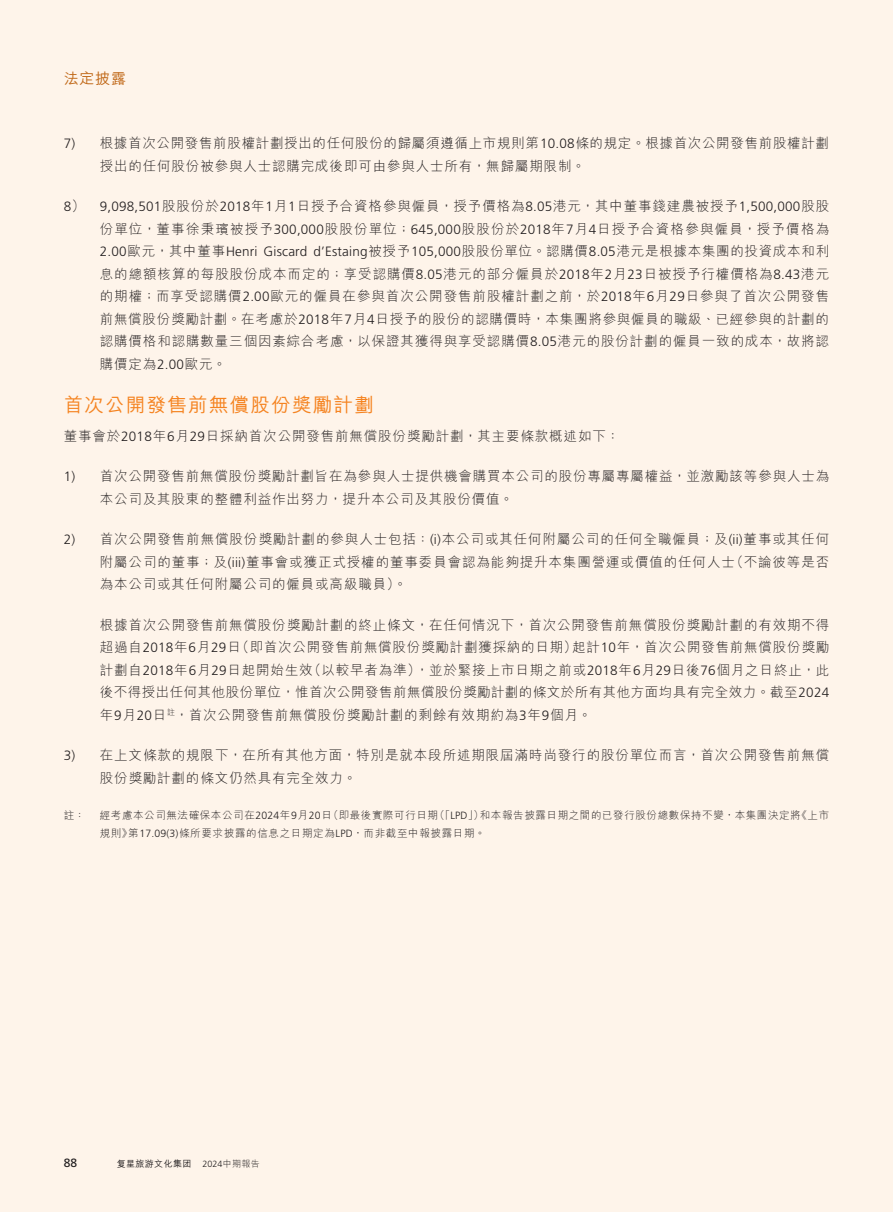
<style>
.page{position:relative;width:893px;height:1212px;background:#fef4ea}
.page>*{position:absolute;margin:0;border:0;box-sizing:border-box;transform-origin:0 0}
._04___H2{font:500 19.5px "M Hei HK";letter-spacing:.065em;color:#f58320}
.t1{font:500 15px "M Hei HK";color:#c06716}
._01_Body_Text{font:300 13.5px/22.5px "M Hei HK";letter-spacing:.065em;color:#231f20}
._01_Body_Text-2{font:300 13.5px "Frutiger LT Std";color:#231f20}
.t2{font:12px "Frutiger LT Std";color:#231f20}
._02_Note_Text{font:300 10.5px/18px "M Hei HK";letter-spacing:.06em;color:#231f20}
.t3{font:500 9px "M Hei HKS";letter-spacing:.045em;color:#231f20}
.s1{font-family:"Frutiger LT Std"}
.s2{font-family:"M Hei HK"}
.s3{font-family:"Frutiger LT Std";font-weight:300}
.s4{font-family:"M Hei HK";font-weight:300}
</style>
<div class="page">
<p class="t1" style="left:64px;top:67px;width:64px">法定披露</p>
<p class="_01_Body_Text" style="left:100px;top:131px;width:731px;text-indent:-36px"><span class="s1">7)</span> 根據首次公開發售前股權計劃授出的任何股份的歸屬須遵循上市規則第<span class="s1">10.08</span>條的規定。根據首次公開發售前股權計劃授出的任何股份被參與人士認購完成後即可由參與人士所有，無歸屬期限制。</p>
<p class="_01_Body_Text-2" style="left:64px;top:199px;width:23px">8<span class="s2">）</span></p>
<p class="_01_Body_Text" style="left:100px;top:194px;width:731px;text-align:justify"><span class="s1">9,098,501</span>股股份於<span class="s1">2018</span>年<span class="s1">1</span>月<span class="s1">1</span>日授予合資格參與僱員，授予價格為<span class="s1">8.05</span>港元，其中董事錢建農被授予<span class="s1">1,500,000</span>股股份單位，董事徐秉璸被授予<span class="s1">300,000</span>股股份單位；<span class="s1">645,000</span>股股份於<span class="s1">2018</span>年<span class="s1">7</span>月<span class="s1">4</span>日授予合資格參與僱員，授予價格為<span class="s1">2.00</span>歐元，其中董事<span class="s1">Henri Giscard d’Estaing</span>被授予<span class="s1">105,000</span>股股份單位。認購價<span class="s1">8.05</span>港元是根據本集團的投資成本和利息的總額核算的每股股份成本而定的；享受認購價<span class="s1">8.05</span>港元的部分僱員於<span class="s1">2018</span>年<span class="s1">2</span>月<span class="s1">23</span>日被授予行權價格為<span class="s1">8.43</span>港元的期權；而享受認購價<span class="s1">2.00</span>歐元的僱員在參與首次公開發售前股權計劃之前，於<span class="s1">2018</span>年<span class="s1">6</span>月<span class="s1">29</span>日參與了首次公開發售前無償股份獎勵計劃。在考慮於<span class="s1">2018</span>年<span class="s1">7</span>月<span class="s1">4</span>日授予的股份的認購價時，本集團將參與僱員的職級、已經參與的計劃的認購價格和認購數量三個因素綜合考慮，以保證其獲得與享受認購價<span class="s1">8.05</span>港元的股份計劃的僱員一致的成本，故將認購價定為<span class="s1">2.00</span>歐元。</p>
<p class="_04___H2" style="left:64px;top:391px;width:311px">首次公開發售前無償股份獎勵計劃</p>
<p class="_01_Body_Text" style="left:64px;top:424px;width:557px">董事會於<span class="s1">2018</span>年<span class="s1">6</span>月<span class="s1">29</span>日採納首次公開發售前無償股份獎勵計劃，其主要條款概述如下：</p>
<p class="_01_Body_Text" style="left:100px;top:464px;width:731px;text-indent:-36px"><span class="s1">1)</span> 首次公開發售前無償股份獎勵計劃旨在為參與人士提供機會購買本公司的股份專屬專屬權益，並激勵該等參與人士為本公司及其股東的整體利益作出努力，提升本公司及其股份價值。</p>
<p class="_01_Body_Text" style="left:100px;top:527px;width:731px;text-align:justify;text-indent:-36px"><span class="s1">2)</span> 首次公開發售前無償股份獎勵計劃的參與人士包括：<span class="s1">(i)</span>本公司或其任何附屬公司的任何全職僱員；及<span class="s1">(ii)</span>董事或其任何附屬公司的董事；及<span class="s1">(iii)</span>董事會或獲正式授權的董事委員會認為能夠提升本集團營運或價值的任何人士（不論彼等是否為本公司或其任何附屬公司的僱員或高級職員）。</p>
<p class="_01_Body_Text" style="left:100px;top:613px;width:731px;text-align:justify">根據首次公開發售前無償股份獎勵計劃的終止條文，在任何情況下，首次公開發售前無償股份獎勵計劃的有效期不得超過自<span class="s1">2018</span>年<span class="s1">6</span>月<span class="s1">29</span>日（即首次公開發售前無償股份獎勵計劃獲採納的日期）起計<span class="s1">10</span>年，首次公開發售前無償股份獎勵計劃自<span class="s1">2018</span>年<span class="s1">6</span>月<span class="s1">29</span>日起開始生效（以較早者為準），並於緊接上市日期之前或<span class="s1">2018</span>年<span class="s1">6</span>月<span class="s1">29</span>日後<span class="s1">76</span>個月之日終止，此後不得授出任何其他股份單位，惟首次公開發售前無償股份獎勵計劃的條文於所有其他方面均具有完全效力。截至<span class="s1">2024</span>年<span class="s1">9</span>月<span class="s1">20</span>日<sup>註</sup>，首次公開發售前無償股份獎勵計劃的剩餘有效期約為<span class="s1">3</span>年<span class="s1">9</span>個月。</p>
<p class="_01_Body_Text" style="left:100px;top:743px;width:731px;text-indent:-36px"><span class="s1">3)</span> 在上文條款的規限下，在所有其他方面，特別是就本段所述期限屆滿時尚發行的股份單位而言，首次公開發售前無償股份獎勵計劃的條文仍然具有完全效力。</p>
<p class="_02_Note_Text" style="left:64px;top:805px;width:23px">註：</p>
<p class="_02_Note_Text" style="left:100px;top:805px;width:731px">經考慮本公司無法確保本公司在<span class="s1">2024</span>年<span class="s1">9</span>月<span class="s1">20</span>日（即最後實際可行日期（「<span class="s1">LPD</span>」）和本報告披露日期之間的已發行股份總數保持不變，本集團決定將《上市規則》第<span class="s1">17.09(3)</span>條所要求披露的信息之日期定為<span class="s1">LPD</span>，而非截至中報披露日期。</p>
<p class="t2" style="left:64px;top:1156px;width:15px">88</p>
<p class="t3" style="left:117px;top:1157px;width:145px">复星旅游文化集團 <span class="s3">2024</span><span class="s4">中期報告</span></p>
</div>
